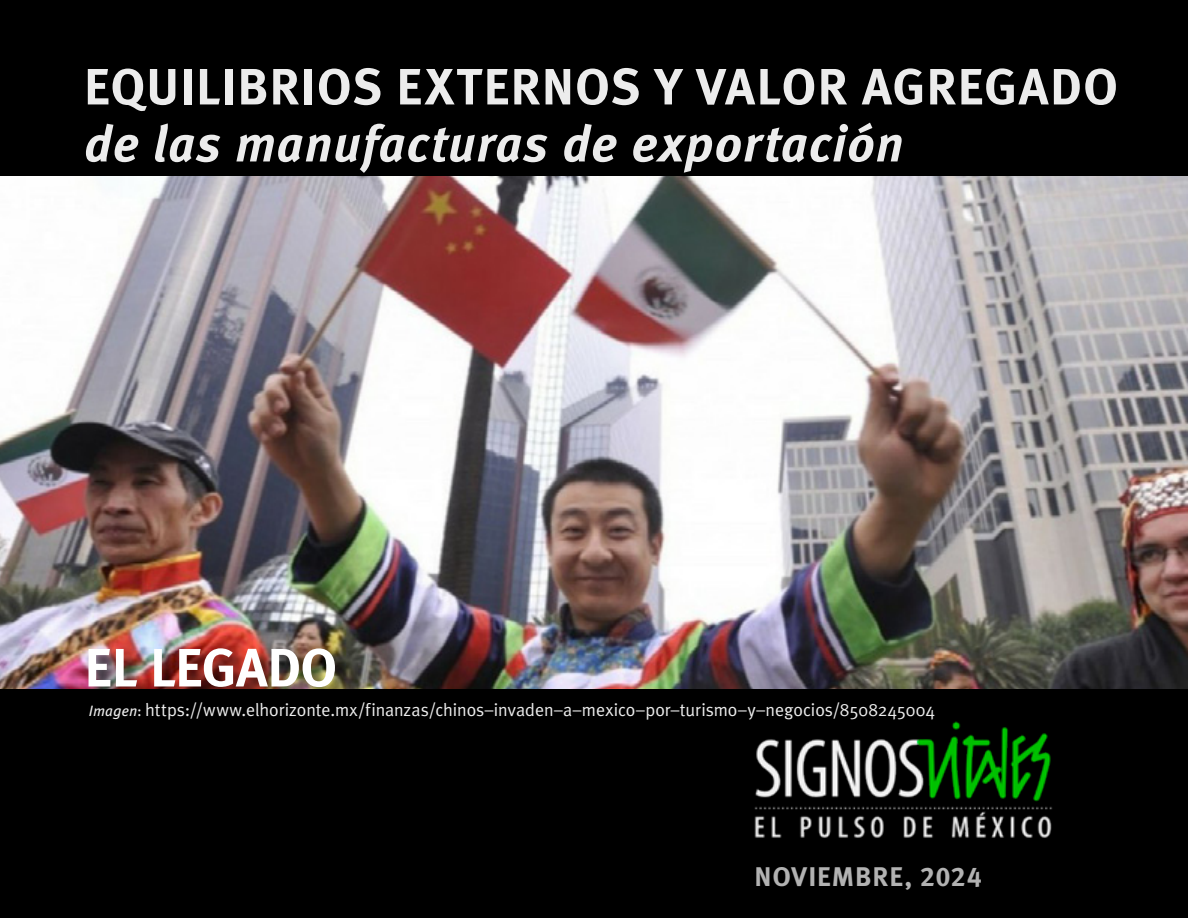
<style>
.page{position:relative;width:1188px;height:918px;background:#000}
.page>*{position:absolute;margin:0;border:0;box-sizing:border-box;transform-origin:0 0}
.t1{font:700 54px "Meta Plus";letter-spacing:-.015em;color:#fff}
.t2{font:700 51px "Meta Pro";letter-spacing:.02em;color:#ececec}
.t3{font:italic 700 51px "Meta Pro";letter-spacing:.015em;color:#ececec}
.t4{font:700 27px "Meta Pro";letter-spacing:.03em;color:#b2b2b2}
.t5{font:18px "Meta Plus";letter-spacing:-.005em;color:#ececec}
.s1{font-family:"Meta Pro";font-style:italic;font-size:15px}
.s2{font-family:"Meta Pro";font-size:15px}
</style>
<div class="page">
<img style="left:0;top:176px;width:1188px;height:513px">
<div style="left:80px;top:64px;width:1039px;height:117px;background:#000"></div>
<img style="left:754px;top:721px;width:299px;height:117px">
<div style="left:89px;top:648px;width:264px;height:56px;background:#000;opacity:.75"></div>
<h2 class="t2" style="left:84px;top:54px;width:1036px">EQUILIBRIOS EXTERNOS Y VALOR AGREGADO</h2>
<h2 class="t3" style="left:84px;top:111px;width:821px">de las manufacturas de exportación</h2>
<h1 class="t1" style="left:84px;top:637px;width:254px">EL LEGADO</h1>
<p class="t5" style="left:89px;top:700px;width:848px"><span class="s1">Imagen</span><span class="s2">:</span> https://www.elhorizonte.mx/finanzas/chinos–invaden–a–mexico–por–turismo–y–negocios/8508245004</p>
<h3 class="t4" style="left:754px;top:859px;width:229px">NOVIEMBRE, 2024</h3>
</div>
